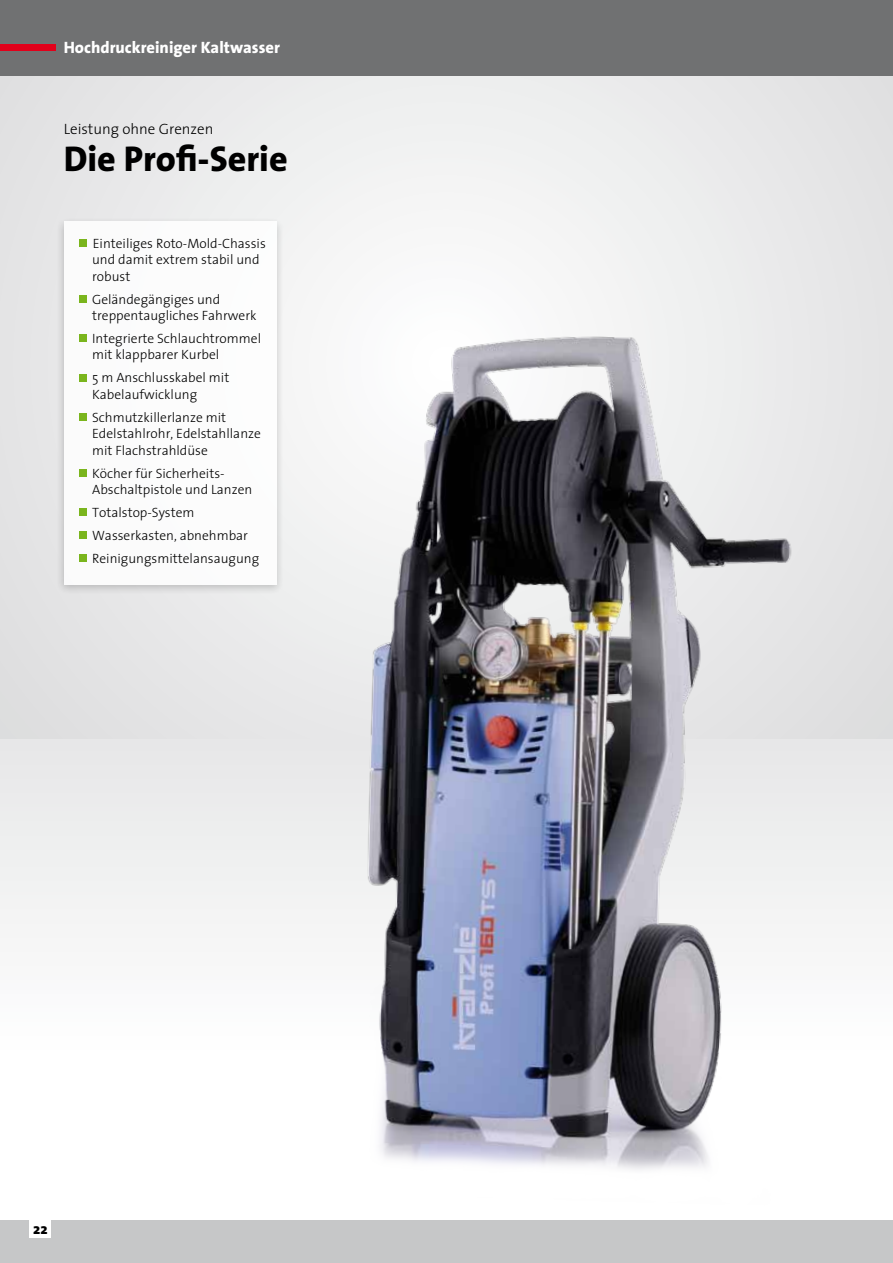
<style>
.page{position:relative;width:893px;height:1263px;background:#fff}
.page>*{position:absolute;margin:0;border:0;box-sizing:border-box;transform-origin:0 0}
.t1{font:800 36px "The Sans";color:#000}
.t2{font:800 16.5px "The Sans";color:#fff}
.t3{font:300 15px "The Sans";color:#000}
.t4{font:800 15px "The Sans";color:#000}
.t5{font:300 13.5px/16.5px "The Sans";color:#000}
</style>
<div class="page">
<div style="left:0;top:1220px;width:893px;height:43px;background:#c6c7c8"></div>
<div style="left:30px;top:1220px;width:21px;height:18px;background:#fff"></div>
<div style="left:0;top:738px;width:893px;height:186px;background:#edeeee"></div>
<div style="left:0;top:0;width:893px;height:77px;background:#707172"></div>
<div style="left:0;top:77px;width:893px;height:661px;background:linear-gradient(to bottom,#efefef,#e4e4e5)"></div>
<div style="left:56px;top:216px;width:228px;height:379px;background:#000;opacity:.23"></div>
<div style="left:64px;top:221px;width:212px;height:363px;background:#fff"></div>
<div style="left:79px;top:239px;width:8px;height:8px;background:#7ab51d"></div>
<div style="left:79px;top:295px;width:8px;height:7px;background:#7ab51d"></div>
<div style="left:79px;top:334px;width:8px;height:8px;background:#7ab51d"></div>
<div style="left:79px;top:374px;width:8px;height:7px;background:#7ab51d"></div>
<div style="left:79px;top:413px;width:8px;height:8px;background:#7ab51d"></div>
<div style="left:79px;top:469px;width:8px;height:7px;background:#7ab51d"></div>
<div style="left:79px;top:508px;width:8px;height:8px;background:#7ab51d"></div>
<div style="left:79px;top:531px;width:8px;height:8px;background:#7ab51d"></div>
<div style="left:79px;top:554px;width:8px;height:8px;background:#7ab51d"></div>
<div style="left:0;top:45px;width:55px;height:6px;background:#e2001a"></div>
<img style="left:333px;top:326px;width:476px;height:844px">
<p class="t2" style="left:64px;top:34px;width:218px">Hochdruckreiniger Kaltwasser</p>
<p class="t3" style="left:64px;top:117px;width:151px">Leistung ohne Grenzen</p>
<h1 class="t1" style="left:64px;top:128px;width:225px">Die Profi-Serie</h1>
<p class="t5" style="left:92px;top:234px;width:175px">Einteiliges Roto-Mold-Chassis und damit extrem stabil und robust</p>
<p class="t5" style="left:92px;top:290px;width:166px">Geländegängiges und treppentaugliches Fahrwerk</p>
<p class="t5" style="left:92px;top:330px;width:170px">Integrierte Schlauchtrommel mit klappbarer Kurbel</p>
<p class="t5" style="left:92px;top:369px;width:139px">5 m Anschlusskabel mit<br>Kabelaufwicklung</p>
<p class="t5" style="left:92px;top:408px;width:170px">Schmutzkillerlanze mit<br>Edelstahlrohr, Edelstahllanze mit Flachstrahldüse</p>
<p class="t5" style="left:92px;top:464px;width:162px">Köcher für Sicherheits-<br>Abschaltpistole und Lanzen</p>
<p class="t5" style="left:92px;top:500px;width:169px;line-height:23px">Totalstop-System<br>Wasserkasten, abnehmbar<br>Reinigungsmittelansaugung</p>
<p class="t4" style="left:33px;top:1216px;width:16px">22</p>
</div>
